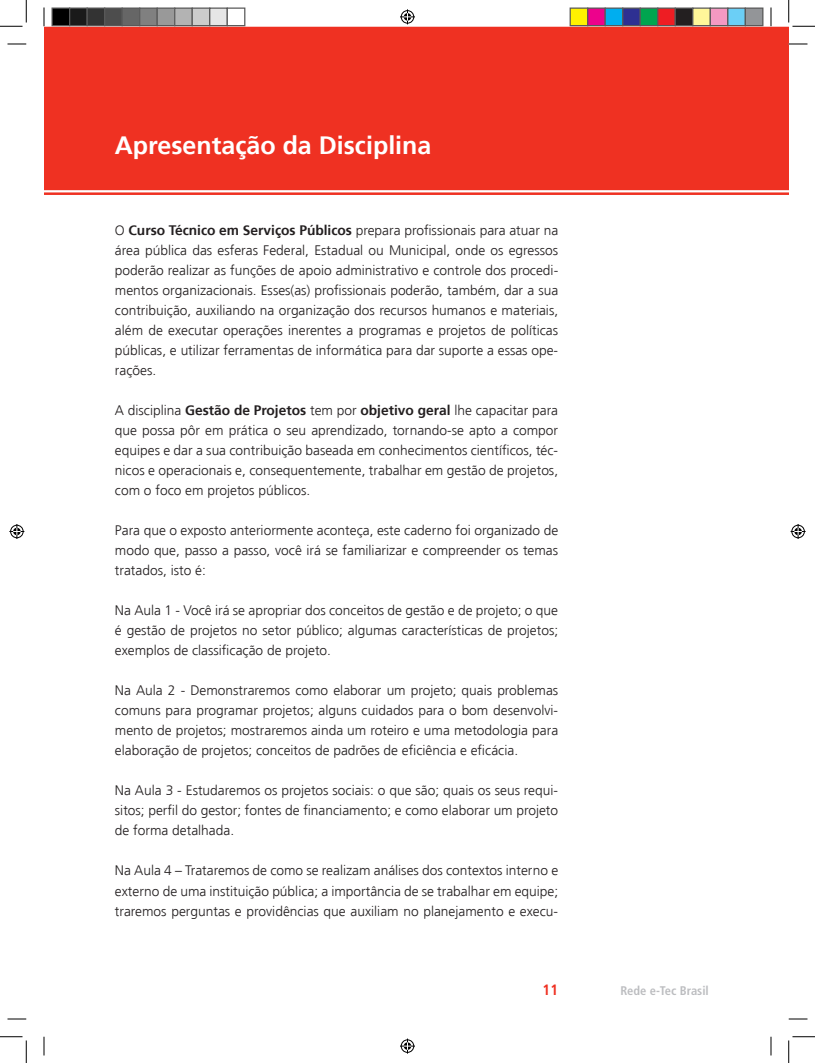
<style>
.page{position:relative;width:815px;height:1063px;background:#fff}
.page>*{position:absolute;margin:0;border:0;box-sizing:border-box;transform-origin:0 0}
.t1{font:700 25px "Frutiger LT Std";color:#fff}
.t2{font:700 condensed 15px "Frutiger LT Std";color:#ef3122}
.t3{font:300 13.75px/20px "Frutiger LT Std";color:#231f20;text-align:justify}
.t4{font:700 condensed 12.5px "Frutiger LT Std";color:#bcbdc0}
.s1{font-weight:700}
</style>
<div class="page">
<div style="left:44px;top:27px;width:744px;height:163px;background:#ef3122"></div>
<hr style="left:44px;top:192px;width:744px;height:3px;background:#ef3122">
<svg style="left:8px;top:43px;width:18px;height:2px"></svg>
<svg style="left:788px;top:43px;width:19px;height:2px"></svg>
<svg style="left:8px;top:1018px;width:18px;height:1px"></svg>
<svg style="left:788px;top:1018px;width:19px;height:1px"></svg>
<svg style="left:43px;top:8px;width:2px;height:18px"></svg>
<svg style="left:43px;top:1036px;width:2px;height:19px"></svg>
<svg style="left:770px;top:8px;width:1px;height:18px"></svg>
<svg style="left:770px;top:1036px;width:1px;height:19px"></svg>
<svg style="left:0;top:0;width:27px;height:27px"></svg>
<svg style="left:0;top:1036px;width:27px;height:26px"></svg>
<svg style="left:788px;top:0;width:26px;height:27px"></svg>
<svg style="left:788px;top:1036px;width:26px;height:26px"></svg>
<svg style="left:400px;top:9px;width:15px;height:15px"></svg>
<svg style="left:400px;top:1038px;width:15px;height:15px"></svg>
<svg style="left:9px;top:524px;width:15px;height:15px"></svg>
<svg style="left:790px;top:524px;width:15px;height:15px"></svg>
<div style="left:52px;top:8px;width:18px;height:18px;background:#000"></div>
<div style="left:51px;top:8px;width:19px;height:18px;border:1px solid #595959"></div>
<div style="left:70px;top:8px;width:17px;height:18px;background:#1a1a1a"></div>
<div style="left:69px;top:8px;width:19px;height:18px;border:1px solid #595959"></div>
<div style="left:87px;top:8px;width:18px;height:18px;background:#333"></div>
<div style="left:86px;top:8px;width:19px;height:18px;border:1px solid #595959"></div>
<div style="left:105px;top:8px;width:17px;height:18px;background:#4d4d4d"></div>
<div style="left:104px;top:8px;width:19px;height:18px;border:1px solid #595959"></div>
<div style="left:122px;top:8px;width:18px;height:18px;background:#666"></div>
<div style="left:121px;top:8px;width:19px;height:18px;border:1px solid #595959"></div>
<div style="left:140px;top:8px;width:17px;height:18px;background:#808080"></div>
<div style="left:139px;top:8px;width:19px;height:18px;border:1px solid #595959"></div>
<div style="left:157px;top:8px;width:18px;height:18px;background:#999"></div>
<div style="left:156px;top:8px;width:19px;height:18px;border:1px solid #595959"></div>
<div style="left:175px;top:8px;width:17px;height:18px;background:#b3b3b3"></div>
<div style="left:174px;top:8px;width:19px;height:18px;border:1px solid #595959"></div>
<div style="left:192px;top:8px;width:18px;height:18px;background:#ccc"></div>
<div style="left:191px;top:8px;width:19px;height:18px;border:1px solid #595959"></div>
<div style="left:210px;top:8px;width:17px;height:18px;background:#e6e6e6"></div>
<div style="left:209px;top:8px;width:19px;height:18px;border:1px solid #595959"></div>
<div style="left:226px;top:8px;width:19px;height:18px;border:1px solid #595959"></div>
<div style="left:570px;top:8px;width:17px;height:18px;background:#fff101"></div>
<div style="left:569px;top:8px;width:19px;height:18px;border:1px solid #595959"></div>
<div style="left:587px;top:8px;width:18px;height:18px;background:#ed028c"></div>
<div style="left:587px;top:8px;width:18px;height:18px;border:1px solid #595959"></div>
<div style="left:605px;top:8px;width:17px;height:18px;background:#00aeef"></div>
<div style="left:604px;top:8px;width:19px;height:18px;border:1px solid #595959"></div>
<div style="left:622px;top:8px;width:18px;height:18px;background:#2e3092"></div>
<div style="left:622px;top:8px;width:18px;height:18px;border:1px solid #595959"></div>
<div style="left:640px;top:8px;width:17px;height:18px;background:#00a54f"></div>
<div style="left:639px;top:8px;width:19px;height:18px;border:1px solid #595959"></div>
<div style="left:657px;top:8px;width:18px;height:18px;background:#ee1d23"></div>
<div style="left:657px;top:8px;width:18px;height:18px;border:1px solid #595959"></div>
<div style="left:675px;top:8px;width:17px;height:18px;background:#231f20"></div>
<div style="left:674px;top:8px;width:19px;height:18px;border:1px solid #595959"></div>
<div style="left:692px;top:8px;width:18px;height:18px;background:#fff79a"></div>
<div style="left:692px;top:8px;width:18px;height:18px;border:1px solid #595959"></div>
<div style="left:710px;top:8px;width:17px;height:18px;background:#f499c2"></div>
<div style="left:709px;top:8px;width:19px;height:18px;border:1px solid #595959"></div>
<div style="left:727px;top:8px;width:18px;height:18px;background:#6bcff6"></div>
<div style="left:727px;top:8px;width:18px;height:18px;border:1px solid #595959"></div>
<div style="left:745px;top:8px;width:17px;height:18px;background:#939598"></div>
<div style="left:744px;top:8px;width:19px;height:18px;border:1px solid #595959"></div>
<h1 class="t1" style="left:115px;top:130px;width:318px">Apresentação da Disciplina</h1>
<p class="t3" style="left:115px;top:220px;width:444px">O <span class="s1">Curso Técnico em Serviços Públicos</span> prepara profissionais para atuar na área pública das esferas Federal, Estadual ou Municipal, onde os egressos poderão realizar as funções de apoio administrativo e controle dos procedi&shy;mentos organizacionais. Esses(as) profissionais poderão, também, dar a sua contribuição, auxiliando na organização dos recursos humanos e materiais, além de executar operações inerentes a programas e projetos de políticas públicas, e utilizar ferramentas de informática para dar suporte a essas ope&shy;rações.</p>
<p class="t3" style="left:115px;top:400px;width:444px">A disciplina <span class="s1">Gestão de Projetos</span> tem por <span class="s1">objetivo geral</span> lhe capacitar para que possa pôr em prática o seu aprendizado, tornando-se apto a compor equipes e dar a sua contribuição baseada em conhecimentos científicos, téc&shy;nicos e operacionais e, consequentemente, trabalhar em gestão de projetos, com o foco em projetos públicos.</p>
<p class="t3" style="left:115px;top:520px;width:444px">Para que o exposto anteriormente aconteça, este caderno foi organizado de modo que, passo a passo, você irá se familiarizar e compreender os temas tratados, isto é:</p>
<p class="t3" style="left:115px;top:600px;width:444px">Na Aula 1 - Você irá se apropriar dos conceitos de gestão e de projeto; o que é gestão de projetos no setor público; algumas características de projetos; exemplos de classificação de projeto.</p>
<p class="t3" style="left:115px;top:680px;width:444px">Na Aula 2 - Demonstraremos como elaborar um projeto; quais problemas comuns para programar projetos; alguns cuidados para o bom desenvolvi&shy;mento de projetos; mostraremos ainda um roteiro e uma metodologia para elaboração de projetos; conceitos de padrões de eficiência e eficácia.</p>
<p class="t3" style="left:115px;top:780px;width:444px">Na Aula 3 - Estudaremos os projetos sociais: o que são; quais os seus requi&shy;sitos; perfil do gestor; fontes de financiamento; e como elaborar um projeto de forma detalhada.</p>
<p class="t3" style="left:115px;top:860px;width:444px">Na Aula 4 – Trataremos de como se realizam análises dos contextos interno e externo de uma instituição pública; a importância de se trabalhar em equipe; traremos perguntas e providências que auxiliam no planejamento e execu-</p>
<p class="t2" style="left:542px;top:981px;width:17px">11</p>
<p class="t4" style="left:620px;top:983px;width:90px">Rede e-Tec Brasil</p>
</div>
